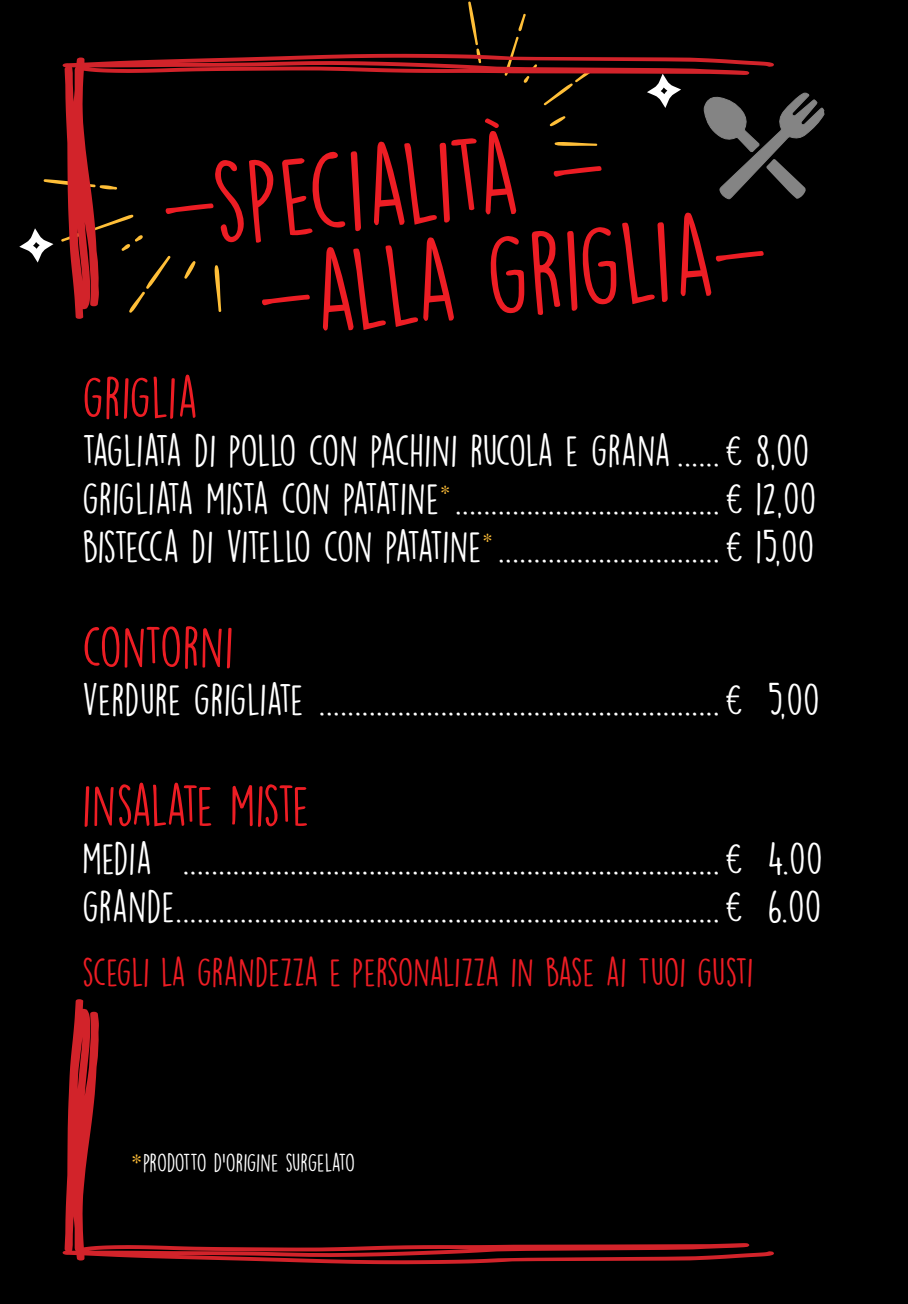
<style>
.page{position:relative;width:908px;height:1304px;background:#fff}
.page>*{position:absolute;margin:0;border:0;box-sizing:border-box;transform-origin:0 0}
.t1{font:102px/98.6px "DK Lemon Yellow Sun";color:#ed1d24}
.t2{font:52px "DK Lemon Yellow Sun";color:#ed1d24}
.t3{font:52px "DK Lemon Yellow Sun";letter-spacing:-.03em;color:#ed1d24}
.t4{font:40px/48px "DK Lemon Yellow Sun";color:#fff}
.t5{font:40px/48px "DK Lemon Yellow Sun";letter-spacing:-.025em;color:#fff}
.t6{font:36px "DK Lemon Yellow Sun";letter-spacing:-.015em;color:#ed1d24}
.t7{font:22.8px "DK Lemon Yellow Sun";letter-spacing:-.015em;color:#fff}
.s1{font-family:"Dutch 801 BT";font-size:25px;color:#ffbf38}
</style>
<div class="page">
<div style="left:0;top:0;width:907px;height:1304px;background:#000"></div>
<svg style="left:19px;top:228px;width:34px;height:35px"></svg>
<svg style="left:773px;top:93px;width:51px;height:106px;background:#2d2d2d"></svg>
<svg style="left:518px;top:14px;width:7px;height:17px"></svg>
<svg style="left:504px;top:37px;width:33px;height:17px"></svg>
<svg style="left:468px;top:1px;width:13px;height:53px"></svg>
<svg style="left:44px;top:179px;width:18px;height:11px"></svg>
<svg style="left:62px;top:54px;width:711px;height:265px;background:#110505"></svg>
<svg style="left:62px;top:999px;width:711px;height:265px;background:#0d0202"></svg>
<h1 class="t1" style="left:244px;top:149px;width:508px;text-indent:-88px;rotate:-5deg">-SPECIALITÀ - -ALLA GRIGLIA-</h1>
<h2 class="t2" style="left:82px;top:366px;width:118px">GRIGLIA</h2>
<p class="t5" style="left:82px;top:426px;width:735px">TAGLIATA DI POLLO CON PACHINI RUCOLA E GRANA ...... € 8,00<br>GRIGLIATA MISTA CON PATATINE<sup>*</sup> ..................................... € 12,00<br>BISTECCA DI VITELLO CON PATATINE<sup>*</sup> ............................... € 15,00</p>
<h2 class="t2" style="left:82px;top:616px;width:153px">CONTORNI</h2>
<p class="t4" style="left:82px;top:676px;width:739px">VERDURE GRIGLIATE ........................................................ € 5,00</p>
<h2 class="t3" style="left:82px;top:774px;width:229px">INSALATE MISTE</h2>
<p class="t4" style="left:82px;top:834px;width:741px">MEDIA ........................................................................... € 4.00<br>GRANDE............................................................................ € 6.00</p>
<p class="t6" style="left:82px;top:950px;width:672px">SCEGLI LA GRANDEZZA E PERSONALIZZA IN BASE AI TUOI GUSTI</p>
<p class="t7" style="left:130px;top:1148px;width:226px"><span class="s1">*</span>PRODOTTO D’ORIGINE SURGELATO</p>
</div>
